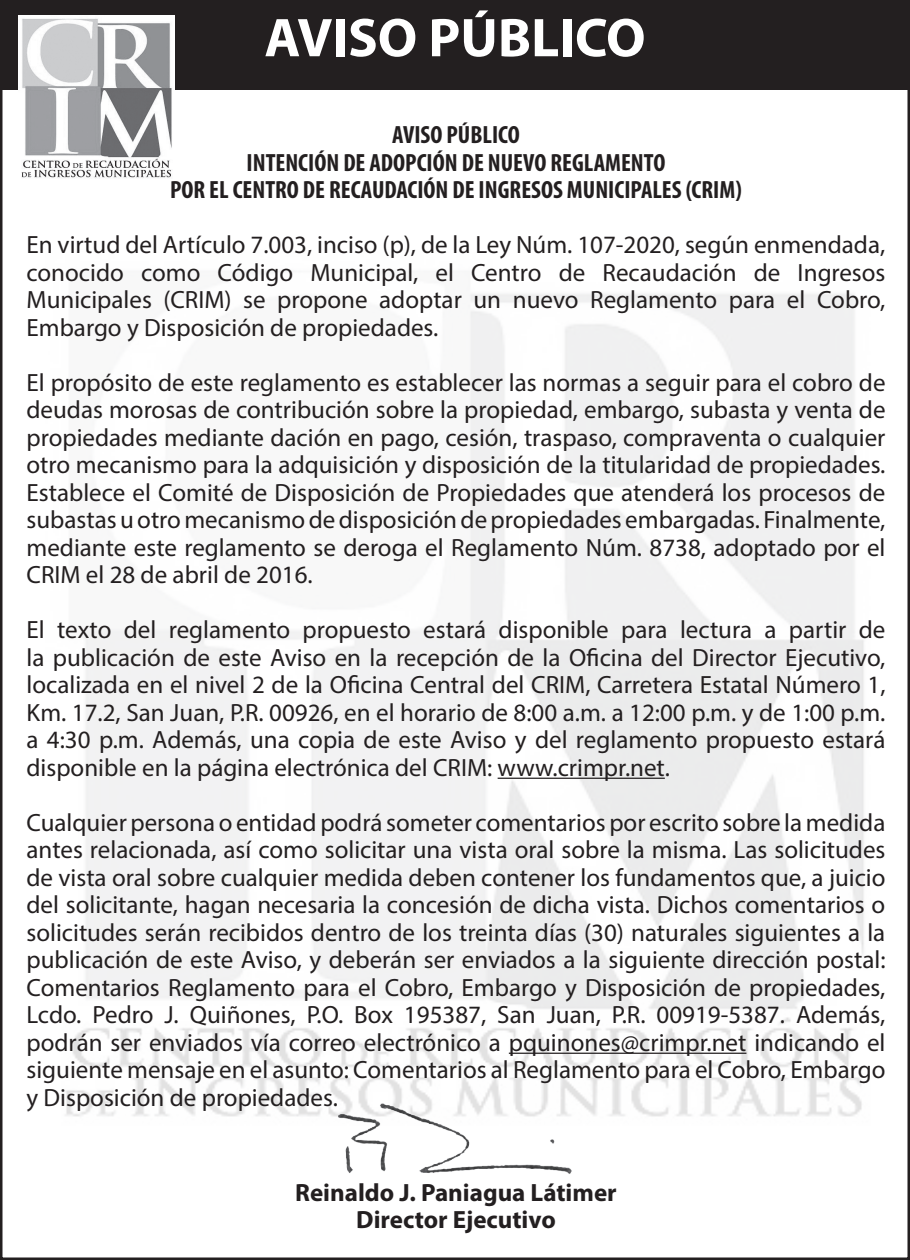
<style>
.page{position:relative;width:910px;height:1260px;background:#fff}
.page>*{position:absolute;margin:0;border:0;box-sizing:border-box;transform-origin:0 0}
.t1{font:700 55px "Myriad Pro";color:#fff}
.t2{font:25px/27.5px "Myriad Pro";color:#231f20;text-align:justify}
.t3{font:700 condensed 25px "Myriad Pro";color:#231f20}
.t4{font:700 25px "Myriad Pro";color:#231f20}
</style>
<div class="page">
<img style="left:65px;top:271px;width:799px;height:846px">
<div style="left:0;top:0;width:909px;height:90px;background:#231f20"></div>
<img style="left:18px;top:15px;width:156px;height:163px">
<hr style="left:497px;top:778px;width:167px;height:1px;background:#231f20">
<hr style="left:508px;top:1053px;width:238px;height:1px;background:#231f20">
<img style="left:299px;top:1092px;width:290px;height:82px">
<p class="t1" style="left:264px;top:2px;width:382px">AVISO PÚBLICO</p>
<p class="t3" style="left:392px;top:119px;width:129px">AVISO PÚBLICO</p>
<p class="t3" style="left:246px;top:147px;width:420px">INTENCIÓN DE ADOPCIÓN DE NUEVO REGLAMENTO</p>
<p class="t3" style="left:170px;top:174px;width:573px">POR EL CENTRO DE RECAUDACIÓN DE INGRESOS MUNICIPALES (CRIM)</p>
<p class="t2" style="left:27px;top:231px;width:860px">En virtud del Artículo 7.003, inciso (p), de la Ley Núm. 107-2020, según enmendada, conocido como Código Municipal, el Centro de Recaudación de Ingresos Municipales (CRIM) se propone adoptar un nuevo Reglamento para el Cobro, Embargo y Disposición de propiedades.</p>
<p class="t2" style="left:27px;top:368px;width:860px">El propósito de este reglamento es establecer las normas a seguir para el cobro de deudas morosas de contribución sobre la propiedad, embargo, subasta y venta de propiedades mediante dación en pago, cesión, traspaso, compraventa o cualquier otro mecanismo para la adquisición y disposición de la titularidad de propiedades.<br>Establece el Comité de Disposición de Propiedades que atenderá los procesos de subastas u otro mecanismo de disposición de propiedades embargadas. Finalmente, mediante este reglamento se deroga el Reglamento Núm. 8738, adoptado por el CRIM el 28 de abril de 2016.</p>
<p class="t2" style="left:27px;top:616px;width:860px">El texto del reglamento propuesto estará disponible para lectura a partir de la publicación de este Aviso en la recepción de la Oficina del Director Ejecutivo, localizada en el nivel 2 de la Oficina Central del CRIM, Carretera Estatal Número 1, Km. 17.2, San Juan, P.R. 00926, en el horario de 8:00 a.m. a 12:00 p.m. y de 1:00 p.m. a 4:30 p.m. Además, una copia de este Aviso y del reglamento propuesto estará disponible en la página electrónica del CRIM: www.crimpr.net.</p>
<p class="t2" style="left:27px;top:808px;width:860px">Cualquier persona o entidad podrá someter comentarios por escrito sobre la medida antes relacionada, así como solicitar una vista oral sobre la misma. Las solicitudes de vista oral sobre cualquier medida deben contener los fundamentos que, a juicio del solicitante, hagan necesaria la concesión de dicha vista. Dichos comentarios o solicitudes serán recibidos dentro de los treinta días (30) naturales siguientes a la publicación de este Aviso, y deberán ser enviados a la siguiente dirección postal:<br>Comentarios Reglamento para el Cobro, Embargo y Disposición de propiedades, Lcdo. Pedro J. Quiñones, P.O. Box 195387, San Juan, P.R. 00919-5387. Además, podrán ser enviados vía correo electrónico a pquinones@crimpr.net indicando el siguiente mensaje en el asunto: Comentarios al Reglamento para el Cobro, Embargo y Disposición de propiedades.</p>
<p class="t4" style="left:295px;top:1176px;width:323px">Reinaldo J. Paniagua Látimer</p>
<p class="t4" style="left:356px;top:1204px;width:201px">Director Ejecutivo</p>
</div>
